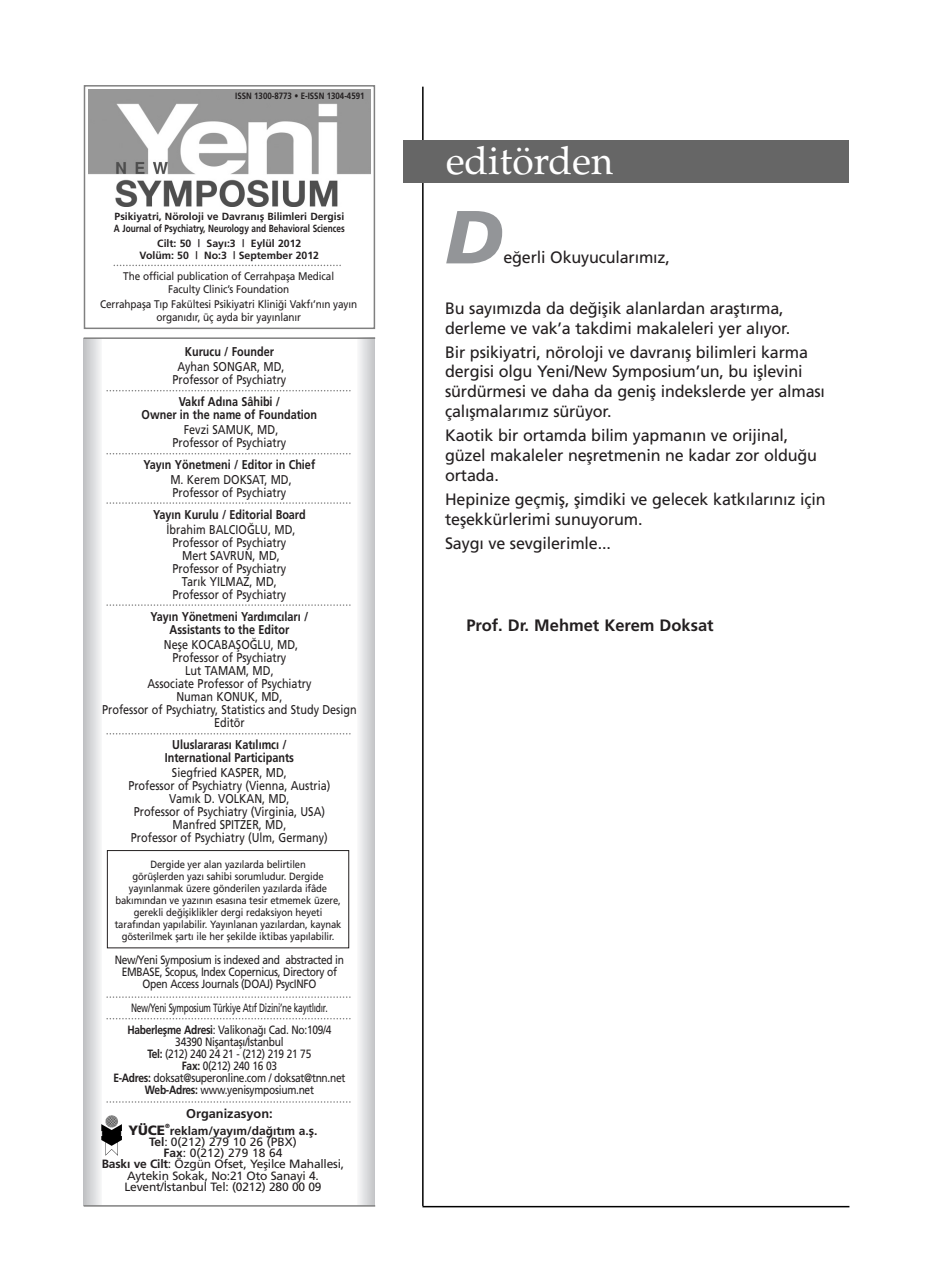
<style>
.page{position:relative;width:935px;height:1262px;background:#fff}
.page>*{position:absolute;margin:0;border:0;box-sizing:border-box;transform-origin:0 0}
.t1{font:italic 900 75px "Frutiger";color:#939598}
.t2{font:39px "Palatino Turk";color:#fff}
.t3{font:16.5px/19.8px "Frutiger";letter-spacing:-.01em;color:#231f20}
.t4{font:700 16.5px "Frutiger";color:#231f20}
.t5{font:900 13.5px "Frutiger";color:#231f20}
.t6{font:12.75px/13px "Frutiger";color:#231f20;text-align:center;scale:.85 1}
.t7{font:700 12.75px/13px "Frutiger";color:#231f20;text-align:center;scale:.85 1}
.t8{font:700 12.75px "Frutiger";color:#231f20}
.t9{font:12px/12px "Frutiger";letter-spacing:-.03em;color:#231f20;text-align:center;scale:.85 1}
.t10{font:12px "Frutiger";letter-spacing:-.03em;color:#231f20}
.t11{font:12px "Frutiger";letter-spacing:-.03em;color:#231f20;scale:.7 1}
.t12{font:12px "Frutiger";color:#231f20}
.t13{font:700 12px "Frutiger";color:#231f20}
.t14{font:11.1px/13.2px "Frutiger";letter-spacing:-.01em;color:#231f20;text-align:center;scale:.9 1}
.t15{font:10.5px/12px "Frutiger";letter-spacing:-.01em;color:#231f20;text-align:center;scale:.9 1}
.t16{font:700 10.5px/12.6px "Frutiger";color:#231f20;text-align:center}
.t17{font:700 10.35px/11.7px "Frutiger";color:#231f20}
.t18{font:700 9.15px "Frutiger";color:#231f20;scale:.86 1}
.t19{font:900 6px "Frutiger";color:#231f20}
.s1{font-weight:700}
</style>
<div class="page">
<hr style="left:422px;top:87px;width:1px;height:1118px;background:#000">
<hr style="left:422px;top:1205px;width:427px;height:2px;background:#000">
<svg style="left:84px;top:339px;width:18px;height:866px"></svg>
<svg style="left:359px;top:339px;width:16px;height:866px;background:#dadadc"></svg>
<div style="left:84px;top:85px;width:291px;height:244px;border:2px solid #808080"></div>
<div style="left:107px;top:850px;width:242px;height:98px;border:1px solid #231f20"></div>
<hr style="left:84px;top:337px;width:291px;height:2px;background:#808080">
<hr style="left:84px;top:1205px;width:291px;height:1px;background:#808080">
<img style="left:88px;top:89px;width:282px;height:117px">
<svg style="left:114px;top:265px;width:227px;height:1px"></svg>
<div style="left:403px;top:140px;width:445px;height:43px;background:#666"></div>
<svg style="left:107px;top:996px;width:244px;height:2px"></svg>
<svg style="left:107px;top:1018px;width:244px;height:1px"></svg>
<svg style="left:107px;top:1101px;width:244px;height:1px"></svg>
<svg style="left:107px;top:733px;width:244px;height:1px"></svg>
<svg style="left:107px;top:604px;width:244px;height:2px"></svg>
<svg style="left:107px;top:502px;width:244px;height:2px"></svg>
<svg style="left:107px;top:453px;width:244px;height:1px"></svg>
<svg style="left:107px;top:390px;width:244px;height:1px"></svg>
<img style="left:102px;top:1116px;width:20px;height:39px">
<p class="t18" style="left:235px;top:92px;width:152px">ISSN 1300-8773 • E-ISSN 1304-4591</p>
<p class="t17" style="left:114px;top:212px;width:232px">Psikiyatri, Nöroloji ve Davran›fl Bilimleri Dergisi<br>A Journal of Psychiatry, Neurology and Behavioral Sciences</p>
<p class="t16" style="left:140px;top:237px;width:181px">Cilt: 50 | Say›:3 | Eylül 2012<br>Volüm: 50 | No:3 | September 2012</p>
<p class="t14" style="left:123px;top:270px;width:236px">The official publication of Cerrahpafla Medical<br>Faculty Clinic’s Foundation</p>
<p class="t14" style="left:100px;top:299px;width:287px">Cerrahpafla T›p Fakültesi Psikiyatri Klini¤i Vakf›’n›n yay›n organ›d›r, üç ayda bir yay›nlan›r</p>
<p class="t7" style="left:185px;top:346px;width:106px">Kurucu / Founder</p>
<p class="t6" style="left:172px;top:361px;width:135px">Ayhan SONGAR, MD,<br>Professor of Psychiatry</p>
<p class="t7" style="left:142px;top:396px;width:208px">Vak›f Ad›na Sâhibi /<br>Owner in the name of Foundation</p>
<p class="t6" style="left:172px;top:424px;width:135px">Fevzi SAMUK, MD,<br>Professor of Psychiatry</p>
<p class="t7" style="left:144px;top:459px;width:203px">Yay›n Yönetmeni / Editor in Chief</p>
<p class="t6" style="left:170px;top:474px;width:144px;text-align:left">M. Kerem DOKSAT, MD,<br>Professor of Psychiatry</p>
<p class="t7" style="left:153px;top:508px;width:181px">Yay›n Kurulu / Editorial Board</p>
<p class="t6" style="left:167px;top:524px;width:153px">‹brahim BALCIO⁄LU, MD,<br>Professor of Psychiatry<br>Mert SAVRUN, MD,<br>Professor of Psychiatry<br>Tar›k YILMAZ, MD,<br>Professor of Psychiatry</p>
<p class="t7" style="left:150px;top:610px;width:187px">Yay›n Yönetmeni Yard›mc›lar› /<br>Assistants to the Editor</p>
<p class="t6" style="left:102px;top:639px;width:301px">Nefle KOCABAfiO⁄LU, MD,<br>Professor of Psychiatry<br>Lut TAMAM, MD,<br>Associate Professor of Psychiatry<br>Numan KONUK, MD,<br>Professor of Psychiatry, Statistics and Study Design<br>Editör</p>
<p class="t7" style="left:165px;top:738px;width:154px">Uluslararas› Kat›l›mc› /<br>International Participants</p>
<p class="t6" style="left:128px;top:767px;width:239px">Siegfried KASPER, MD,<br>Professor of Psychiatry (Vienna, Austria)<br>Vam›k D. VOLKAN, MD,<br>Professor of Psychiatry (Virginia, USA)<br>Manfred SPITZER, MD,<br>Professor of Psychiatry (Ulm, Germany)</p>
<p class="t15" style="left:115px;top:858px;width:253px">Dergide yer alan yaz›larda belirtilen<br>görüfllerden yaz› sahibi sorumludur. Dergide yay›nlanmak üzere gönderilen yaz›larda ifâde bak›m›ndan ve yaz›n›n esas›na tesir etmemek üzere, gerekli de¤ifliklikler dergi redaksiyon heyeti taraf›ndan yap›labilir. Yay›nlanan yaz›lardan, kaynak gösterilmek flart› ile her flekilde iktibas yap›labilir.</p>
<p class="t9" style="left:115px;top:954px;width:271px">New/Yeni Symposium is indexed and abstracted in<br>EMBASE, Scopus, Index Copernicus, Directory of<br>Open Access Journals (DOAJ) PsycINFO</p>
<p class="t11" style="left:131px;top:1003px;width:283px">New/Yeni Symposium Türkiye At›f Dizini’ne kay›tl›d›r.</p>
<p class="t9" style="left:113px;top:1024px;width:274px"><span class="s1">Haberleflme Adresi</span>: Valikona¤› Cad. No:109/4<br>34390 Niflantafl›/‹stanbul<br><span class="s1">Tel:</span> (212) 240 24 21 - (212) 219 21 75<br><span class="s1">Fax:</span> 0(212) 240 16 03<br><span class="s1">E-Adres:</span> doksat@superonline.com / doksat@tnn.net <span class="s1">Web-Adres:</span> www.yenisymposium.net</p>
<p class="t5" style="left:128px;top:1124px;width:38px">YÜCE</p>
<p class="t19" style="left:165px;top:1123px;width:6px">®</p>
<p class="t13" style="left:170px;top:1125px;width:149px">reklam/yay›m/da¤›t›m a.fl.</p>
<p class="t12" style="left:149px;top:1136px;width:149px"><span class="s1">Tel</span>: 0(212) 279 10 26 (PBX)</p>
<p class="t12" style="left:164px;top:1148px;width:120px"><span class="s1">Fax</span>: 0(212) 279 18 64</p>
<p class="t10" style="left:102px;top:1159px;width:244px"><span class="s1">Bask› ve Cilt</span>: Özgün Ofset, Yeflilce Mahallesi,</p>
<p class="t10" style="left:127px;top:1170px;width:193px">Aytekin Sokak, No:21 Oto Sanayi 4.</p>
<p class="t10" style="left:124px;top:1181px;width:199px">Levent/‹stanbul Tel: (0212) 280 00 09</p>
<p class="t8" style="left:186px;top:1108px;width:88px">Organizasyon:</p>
<h2 class="t2" style="left:446px;top:146px;width:169px">editörden</h2>
<h1 class="t1" style="left:445px;top:207px;width:60px">D</h1>
<p class="t3" style="left:503px;top:249px;width:168px">e¤erli Okuyucular›m›z,</p>
<p class="t3" style="left:445px;top:299px;width:347px">Bu say›m›zda da de¤iflik alanlardan araflt›rma, derleme ve vak’a takdimi makaleleri yer al›yor.</p>
<p class="t3" style="left:445px;top:343px;width:381px">Bir psikiyatri, nöroloji ve davran›fl bilimleri karma dergisi olgu Yeni/New Symposium’un, bu ifllevini sürdürmesi ve daha da genifl indekslerde yer almas› çal›flmalar›m›z sürüyor.</p>
<p class="t3" style="left:445px;top:427px;width:373px">Kaotik bir ortamda bilim yapman›n ve orijinal, güzel makaleler neflretmenin ne kadar zor oldu¤u ortada.</p>
<p class="t3" style="left:445px;top:490px;width:382px">Hepinize geçmifl, flimdiki ve gelecek katk›lar›n›z için teflekkürlerimi sunuyorum.</p>
<p class="t3" style="left:445px;top:534px;width:167px">Sayg› ve sevgilerimle...</p>
<p class="t4" style="left:466px;top:618px;width:249px">Prof. Dr. Mehmet Kerem Doksat</p>
</div>
